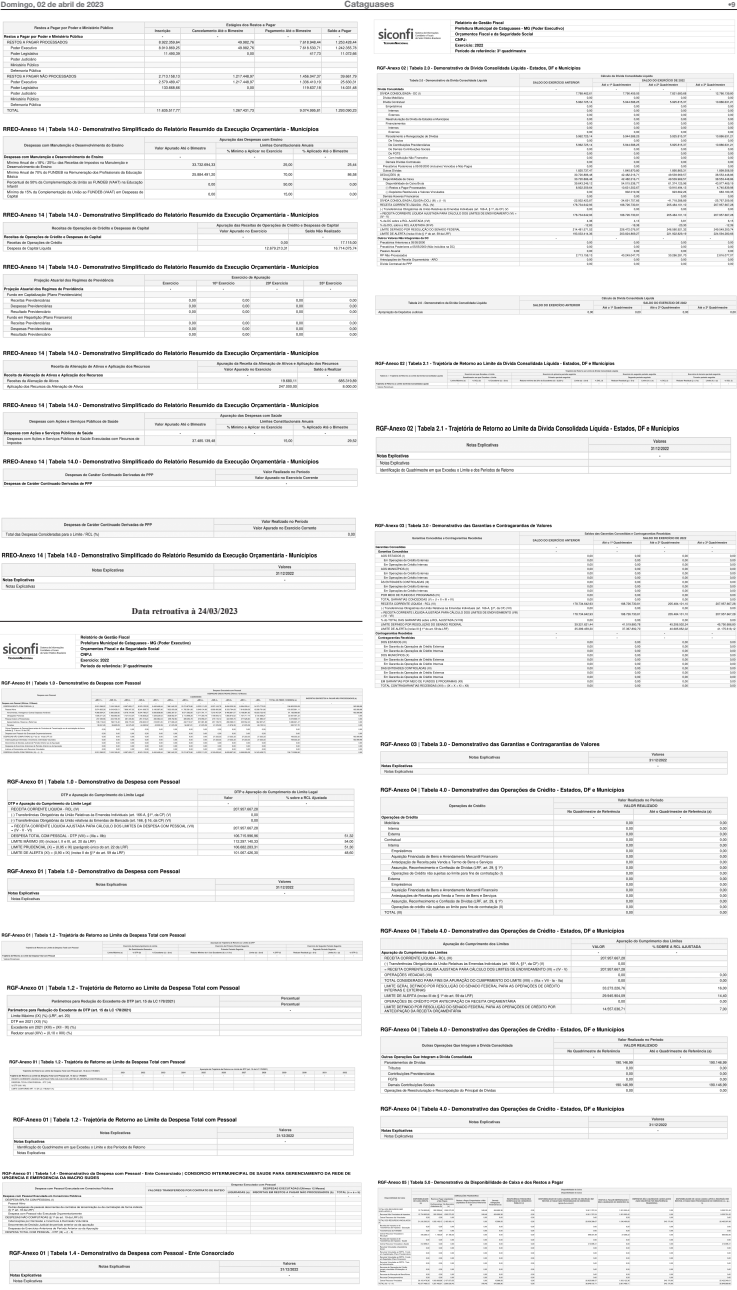
<style>
.page{position:relative;width:737px;height:1290px;background:#fff}
.page>*{position:absolute;margin:0;border:0;box-sizing:border-box;transform-origin:0 0}
.No_Spacing{font:700 8.75px "Times New Roman";color:#231f20}
.t1{font:700 8.75px "Helvetica Neue LT Std";color:#6c6d70}
.t2{font:700 7.44px "Helvetica Neue LT Std";color:#6c6d70}
.No_Spacing-2{font:700 7px "Helvetica Neue LT Std";color:#6c6d70}
</style>
<div class="page">
<hr style="left:1px;top:9px;width:736px;height:1px;background:#231f20">
<img style="left:3px;top:21px;width:355px;height:466px">
<img style="left:1px;top:518px;width:355px;height:72px">
<hr style="left:0;top:621px;width:362px;height:1px;background:#231f20">
<img style="left:0;top:634px;width:362px;height:120px">
<img style="left:7px;top:779px;width:348px;height:123px">
<img style="left:1px;top:933px;width:361px;height:28px">
<img style="left:6px;top:985px;width:356px;height:51px">
<img style="left:9px;top:1060px;width:346px;height:31px">
<img style="left:13px;top:1117px;width:341px;height:39px">
<img style="left:2px;top:1172px;width:360px;height:62px">
<img style="left:9px;top:1250px;width:351px;height:34px">
<img style="left:374px;top:19px;width:361px;height:247px">
<img style="left:375px;top:295px;width:362px;height:20px">
<img style="left:375px;top:361px;width:362px;height:28px">
<img style="left:376px;top:425px;width:355px;height:49px">
<img style="left:375px;top:523px;width:361px;height:165px">
<img style="left:380px;top:742px;width:348px;height:397px">
<img style="left:377px;top:1180px;width:355px;height:106px">
<p class="t2" style="left:1px;top:0;width:104px">Domingo, 02 de abril de 2023</p>
<p class="t1" style="left:344px;top:-1px;width:51px">Cataguases</p>
<p class="No_Spacing-2" style="left:728px;top:0;width:9px">•9</p>
<p class="No_Spacing" style="left:132px;top:605px;width:107px">Data retroativa à 24/03/2023</p>
</div>
